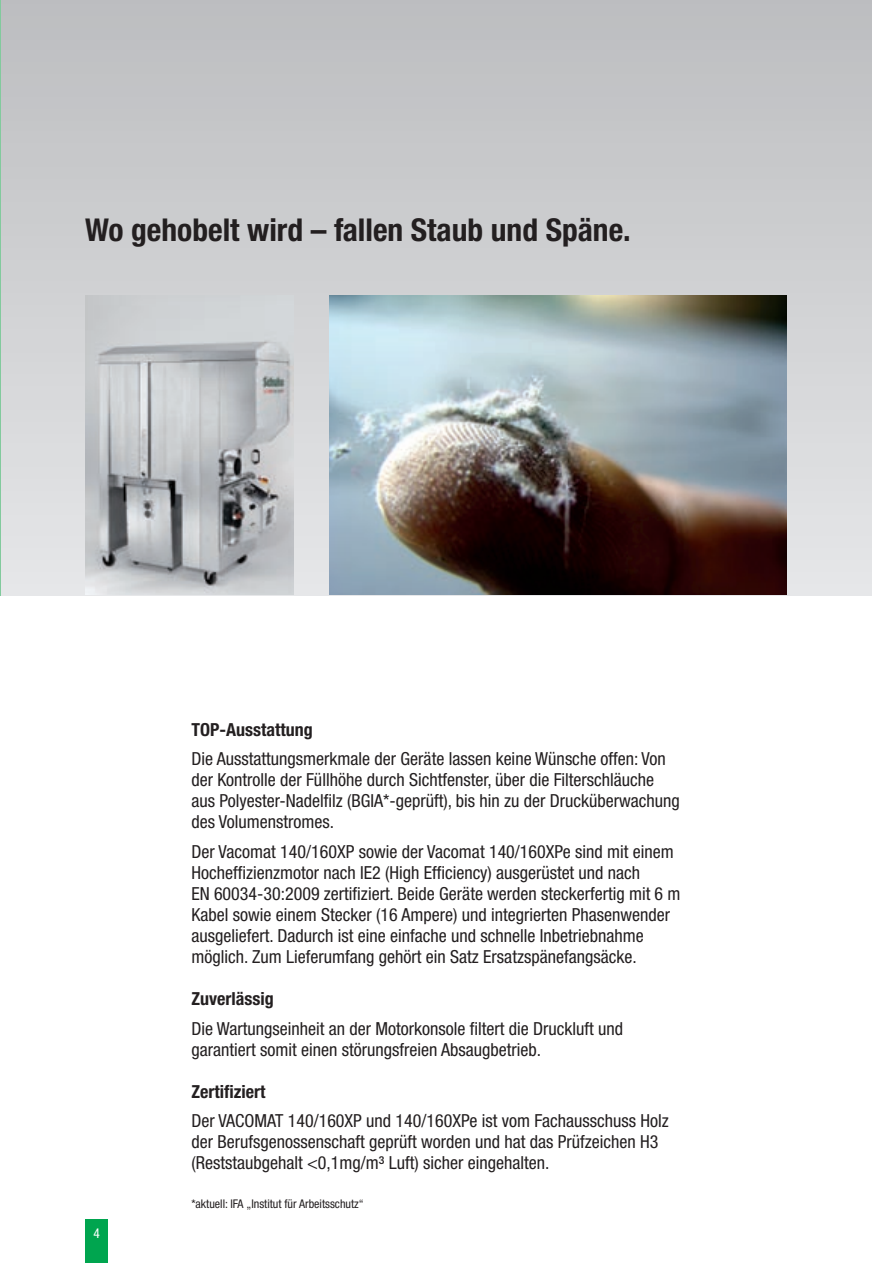
<style>
.page{position:relative;width:872px;height:1263px;background:#fff}
.page>*{position:absolute;margin:0;border:0;box-sizing:border-box;transform-origin:0 0}
.t1{font:700 condensed 31.5px "Helvetica Neue LT Pro";color:#231f20}
.t2{font:condensed 18px/21px "Helvetica Neue LT Pro";color:#231f20}
.t3{font:700 condensed 18px "Helvetica Neue LT Pro";color:#231f20}
.t4{font:condensed 13.5px "Helvetica Neue LT Pro";color:#fff}
.t5{font:condensed 12px "Helvetica Neue LT Pro";color:#231f20}
</style>
<div class="page">
<div style="left:0;top:0;width:872px;height:595px;background:linear-gradient(to bottom,#bcbdbf,#e6e7e9)"></div>
<hr style="left:0;top:0;width:1px;height:595px;background:#82ca9d">
<hr style="left:0;top:595px;width:1px;height:75px;background:#00a54f">
<img style="left:85px;top:295px;width:208px;height:299px">
<img style="left:329px;top:295px;width:458px;height:299px">
<div style="left:85px;top:1219px;width:23px;height:44px;background:#00a54f"></div>
<h1 class="t1" style="left:85px;top:211px;width:547px">Wo gehobelt wird – fallen Staub und Späne.</h1>
<p class="t3" style="left:191px;top:719px;width:123px">TOP-Ausstattung</p>
<p class="t2" style="left:191px;top:748px;width:490px">Die Ausstattungsmerkmale der Geräte lassen keine Wünsche offen: Von der Kontrolle der Füllhöhe durch Sichtfenster, über die Filterschläuche aus Polyester-Nadelfilz (BGIA*-geprüft), bis hin zu der Drucküberwachung des Volumenstromes.</p>
<p class="t2" style="left:191px;top:841px;width:490px">Der Vacomat 140/160XP sowie der Vacomat 140/160XPe sind mit einem Hocheffizienzmotor nach IE2 (High Efficiency) ausgerüstet und nach<br>EN 60034-30:2009 zertifiziert. Beide Geräte werden steckerfertig mit 6 m Kabel sowie einem Stecker (16 Ampere) und integrierten Phasenwender ausgeliefert. Dadurch ist eine einfache und schnelle Inbetriebnahme möglich. Zum Lieferumfang gehört ein Satz Ersatzspänefangsäcke.</p>
<p class="t3" style="left:191px;top:988px;width:84px">Zuverlässig</p>
<p class="t2" style="left:191px;top:1017px;width:433px">Die Wartungseinheit an der Motorkonsole filtert die Druckluft und garantiert somit einen störungsfreien Absaugbetrieb.</p>
<p class="t3" style="left:191px;top:1081px;width:75px">Zertifiziert</p>
<p class="t2" style="left:191px;top:1110px;width:479px">Der VACOMAT 140/160XP und 140/160XPe ist vom Fachausschuss Holz der Berufsgenossenschaft geprüft worden und hat das Prüfzeichen H3 (Reststaubgehalt &lt;0,1mg/m³ Luft) sicher eingehalten.</p>
<p class="t4" style="left:94px;top:1225px;width:8px">4</p>
<p class="t5" style="left:191px;top:1196px;width:174px">*aktuell: IFA „Institut für Arbeitsschutz“</p>
</div>
